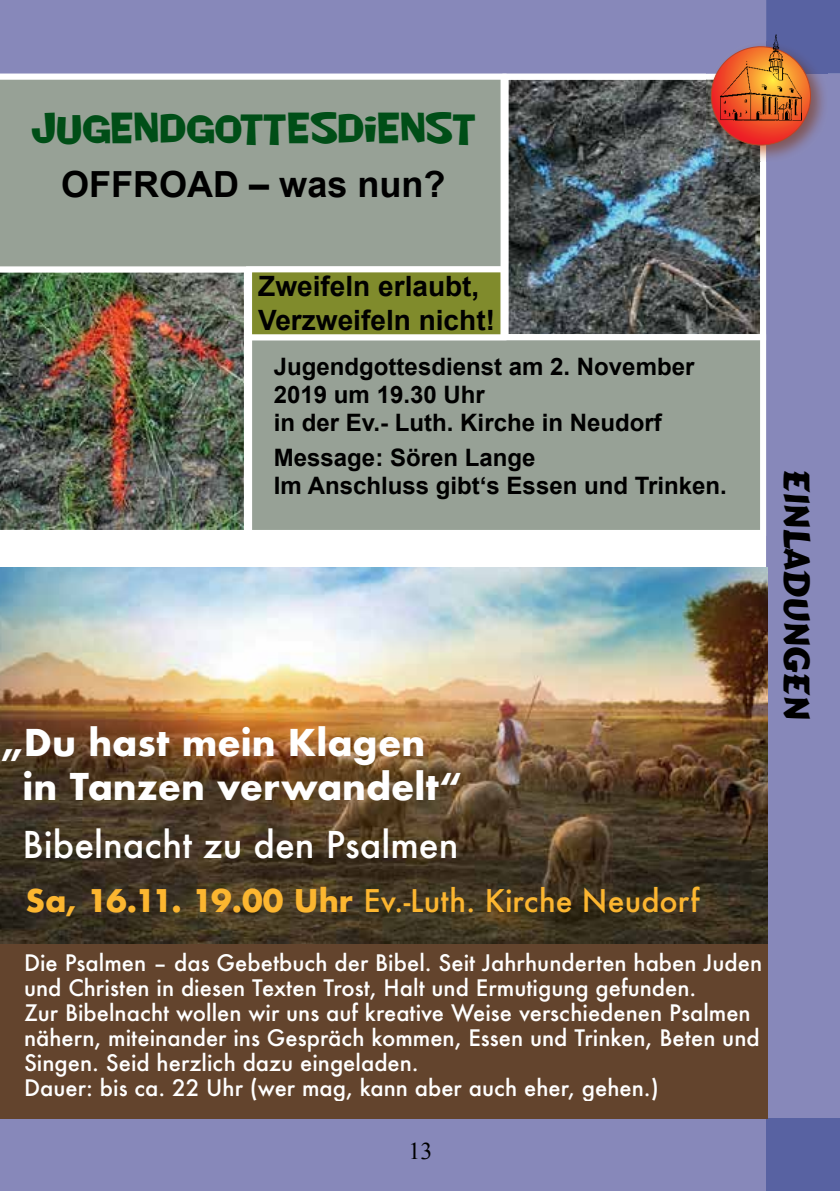
<style>
.page{position:relative;width:840px;height:1191px;background:#fff}
.page>*{position:absolute;margin:0;border:0;box-sizing:border-box;transform-origin:0 0}
.t1{font:40px "Nightclub BTN";color:#004e17}
.t2{font:700 36px "Futura";color:#fff}
.t3{font:500 36px "Futura";color:#fff}
.t4{font:700 36px "Arial";color:#000}
.t5{font:36px "Signboard";color:#000}
.t6{font:500 30.4px "Futura";color:#fcb630}
.t7{font:700 28px/33.6px "Arial";color:#000}
.t8{font:700 24px/28px "Arial";color:#000}
.t9{font:24px "Times New Roman";color:#000}
.t10{font:500 22.2px/24.8px "Futura";color:#fff}
.s1{font-weight:700}
</style>
<div class="page">
<div style="left:0;top:1118px;width:765px;height:73px;background:#8788ba"></div>
<div style="left:0;top:0;width:710px;height:74px;background:#8788ba"></div>
<div style="left:766px;top:145px;width:73px;height:973px;background:#8788ba"></div>
<div style="left:765px;top:1118px;width:74px;height:73px;background:#5862a2"></div>
<div style="left:0;top:567px;width:767px;height:551px;background:#63442d"></div>
<img style="left:0;top:567px;width:767px;height:376px">
<img style="left:0;top:272px;width:244px;height:258px">
<img style="left:508px;top:79px;width:252px;height:255px">
<div style="left:0;top:79px;width:501px;height:188px;background:#97a196"></div>
<div style="left:252px;top:340px;width:508px;height:190px;background:#97a196"></div>
<svg style="left:246px;top:266px;width:255px;height:69px;background:#8f9946"></svg>
<img style="left:705px;top:42px;width:121px;height:120px">
<img style="left:705px;top:74px;width:60px;height:88px">
<svg style="left:710px;top:0;width:129px;height:145px;background:#87688b"></svg>
<img style="left:719px;top:34px;width:81px;height:87px">
<h1 class="t1" style="left:31px;top:99px;width:446px">JUGENDGOTTESDIENST</h1>
<h2 class="t4" style="left:61px;top:160px;width:386px">OFFROAD – was nun?</h2>
<p class="t7" style="left:258px;top:270px;width:238px">Zweifeln erlaubt,<br>Verzweifeln nicht!</p>
<p class="t8" style="left:274px;top:353px;width:422px">Jugendgottesdienst am 2. November<br>2019 um 19.30 Uhr<br>in der Ev.- Luth. Kirche in Neudorf</p>
<p class="t8" style="left:274px;top:443px;width:454px;line-height:28.8px">Message: Sören Lange<br>Im Anschluss gibt‘s Essen und Trinken.</p>
<h2 class="t2" style="left:1px;top:716px;width:426px">„Du hast mein Klagen</h2>
<h2 class="t2" style="left:23px;top:760px;width:441px">in Tanzen verwandelt“</h2>
<h2 class="t3" style="left:23px;top:820px;width:437px">Bibelnacht zu den Psalmen</h2>
<h3 class="t6" style="left:25px;top:879px;width:675px"><span class="s1">Sa, 16.11. 19.00 Uhr</span> Ev.-Luth. Kirche Neudorf</h3>
<p class="t10" style="left:24px;top:950px;width:739px">Die Psalmen – das Gebetbuch der Bibel. Seit Jahrhunderten haben Juden und Christen in diesen Texten Trost, Halt und Ermutigung gefunden.<br>Zur Bibelnacht wollen wir uns auf kreative Weise verschiedenen Psalmen nähern, miteinander ins Gespräch kommen, Essen und Trinken, Beten und Singen. Seid herzlich dazu eingeladen.<br>Dauer: bis ca. 22 Uhr (wer mag, kann aber auch eher, gehen.)</p>
<p class="t9" style="left:408px;top:1135px;width:25px">13</p>
<h2 class="t5" style="left:818px;top:470px;width:252px;rotate:90deg">einladungen</h2>
</div>
